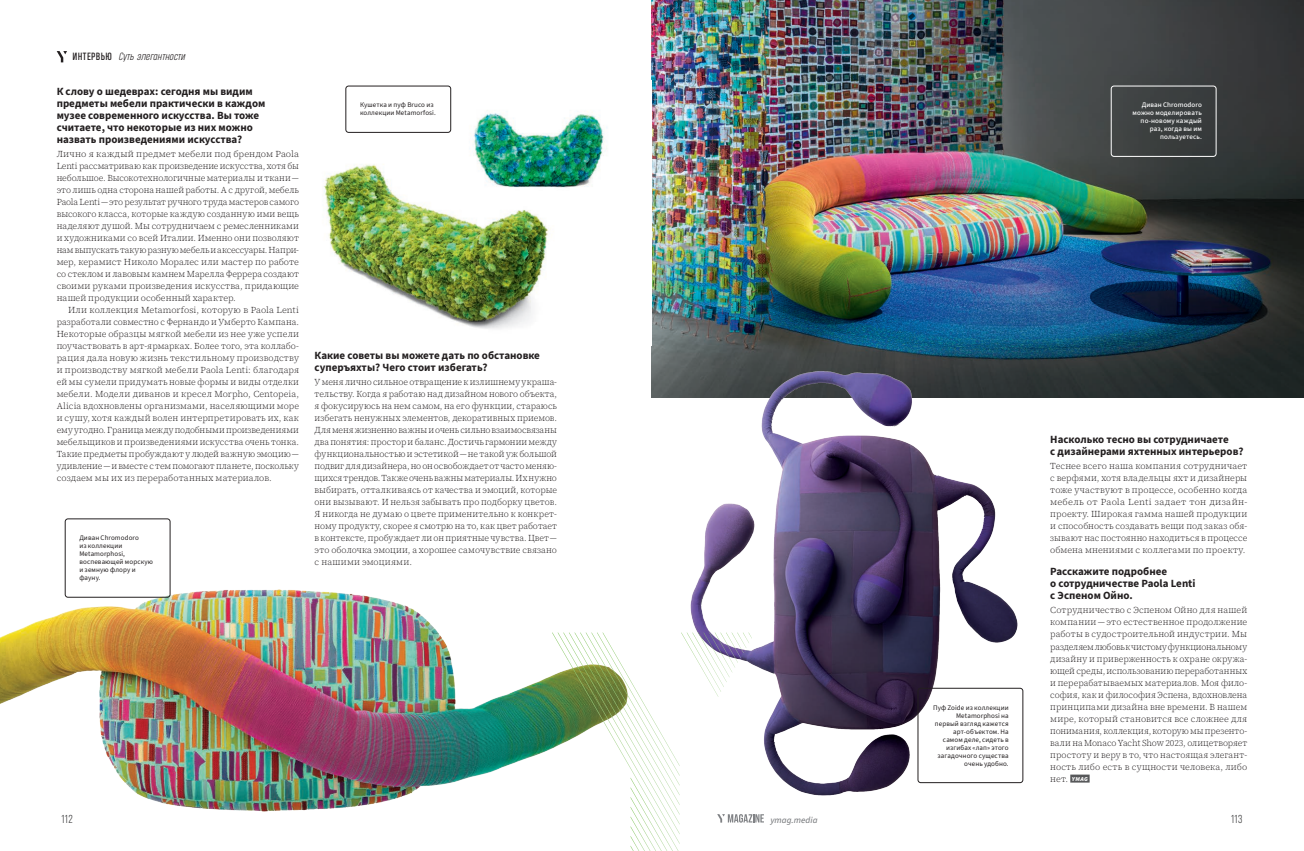
<style>
.page{position:relative;width:1304px;height:851px;background:#fff}
.page>*{position:absolute;margin:0;border:0;box-sizing:border-box;transform-origin:0 0}
.Question{font:700 11px/12px "Source Sans 3";color:#231f20}
.t1{font:300 11px "Heading Pro";letter-spacing:.06em;color:#3e3e3f}
.t2{font:italic 300 10px "Heading Pro";letter-spacing:.01em;color:#231f20}
.Simple_Paragraph{font:300 9px/12px "Source Serif 4";letter-spacing:.01em;color:#231f20;text-align:justify}
.FL_Paragraph{font:300 9px/12px "Source Serif 4";letter-spacing:.005em;color:#231f20;text-align:justify}
.t3{font:italic 500 9px "Source Sans 3";letter-spacing:.005em;color:#808285}
.Caption_Black_Frame{font:7px/8px "Source Sans 3";letter-spacing:.015em;color:#231f20}
.Caption_White_Frame{font:500 7px/8px "Source Sans 3";letter-spacing:.02em;color:#fff;text-align:right}
.s1{font-weight:400;font-style:normal}
.s2{font-family:"Source Sans 3";font-weight:900;font-style:italic;font-size:6px;color:#fff}
</style>
<div class="page">
<img style="left:0;top:567px;width:552px;height:245px">
<img style="left:652px;top:0;width:652px;height:397px">
<img style="left:656px;top:350px;width:396px;height:446px">
<img style="left:323px;top:85px;width:284px;height:244px">
<div style="left:1070px;top:774px;width:20px;height:8px;background:#57585a"></div>
<div style="left:345px;top:86px;width:106px;height:47px;border:1px solid #231f20;border-radius:3px"></div>
<div style="left:918px;top:687px;width:105px;height:95px;border:1px solid #231f20;border-radius:3px"></div>
<div style="left:1111px;top:85px;width:106px;height:72px;border:1px solid #fff;border-radius:3px"></div>
<div style="left:65px;top:518px;width:105px;height:79px;border:1px solid #231f20;border-radius:3px"></div>
<svg style="left:57px;top:51px;width:10px;height:11px"></svg>
<svg style="left:552px;top:632px;width:212px;height:218px"></svg>
<p class="t2" style="left:73px;top:50px;width:114px"><span class="s1">ИНТЕРВЬЮ</span> Суть элегантности</p>
<p class="Question" style="left:57px;top:86px;width:210px">К слову о шедеврах: сегодня мы видим предметы мебели практически в каждом музее современного искусства. Вы тоже считаете, что некоторые из них можно назвать произведениями искусства?</p>
<p class="Simple_Paragraph" style="left:57px;top:148px;width:244px">Лично я каждый предмет мебели под брендом Paola Lenti рассматриваю как произведение искусства, хотя бы небольшое. Высокотехнологичные материалы и ткани— это лишь одна сторона нашей работы. А с другой, мебель Paola Lenti—это результат ручного труда мастеров самого высокого класса, которые каждую созданную ими вещь наделяют душой. Мы сотрудничаем с ремесленниками и художниками со всей Италии. Именно они позволяют нам выпускать такую разную мебель иаксессуары. Напри&shy;мер, керамист Николо Моралес или мастер по работе со стеклом и лавовым камнем Марелла Феррера создают своими руками произведения искусства, придающие нашей продукции особенный характер.</p>
<p class="FL_Paragraph" style="left:57px;top:304px;width:244px;text-indent:11px">Или коллекция Metamorfosi, которую в Paola Lenti разработали совместно с Фернандо и Умберто Кампана.<br>Некоторые образцы мягкой мебели из нее уже успели поучаствовать в арт-ярмарках. Более того, эта коллабо&shy;рация дала новую жизнь текстильному производству и производству мягкой мебели Paola Lenti: благодаря ей мы сумели придумать новые формы и виды отделки мебели. Модели диванов и кресел Morpho, Centopeia, Alicia вдохновлены организмами, населяющими море и сушу, хотя каждый волен интерпретировать их, как ему угодно. Граница между подобными произведениями мебельщиков и произведениями искусства очень тонка.<br>Такие предметы пробуждают у людей важную эмоцию— удивление—ивместе с тем помогают планете, поскольку создаем мы их из переработанных материалов.</p>
<p class="Caption_Black_Frame" style="left:79px;top:534px;width:75px">Диван Chromodoro<br>из коллекции<br>Metamorphosi, воспевающей морскую и земную флору и фауну.</p>
<p class="Caption_Black_Frame" style="left:360px;top:101px;width:77px">Кушетка и пуф Bruco из коллекции Metamorfosi.</p>
<p class="Question" style="left:315px;top:350px;width:227px">Какие советы вы можете дать по обстановке суперъяхты? Чего стоит избегать?</p>
<p class="Simple_Paragraph" style="left:315px;top:376px;width:244px">Уменя лично сильное отвращение кизлишнему украша&shy;тельству. Когда я работаю над дизайном нового объекта, я фокусируюсь на нем самом, на его функции, стараюсь избегать ненужных элементов, декоративных приемов.<br>Для меня жизненно важны иочень сильно взаимосвязаны два понятия: простор ибаланс. Достичь гармонии между функциональностью и эстетикой—не такой уж большой подвиг для дизайнера, ноон освобождает отчасто меняю&shy;щихся трендов. Также очень важны материалы. Их нужно выбирать, отталкиваясь от качества и эмоций, которые они вызывают. И нельзя забывать про подборку цветов.<br>Я никогда не думаю о цвете применительно к конкрет&shy;ному продукту, скорее я смотрю на то, как цвет работает в контексте, пробуждает ли он приятные чувства. Цвет— это оболочка эмоции, а хорошее самочувствие связано с нашими эмоциями.</p>
<p class="Caption_White_Frame" style="left:1133px;top:101px;width:71px">Диван Chromodoro можно моделировать по-новому каждый раз, когда вы им пользуетесь.</p>
<p class="Caption_Black_Frame" style="left:933px;top:703px;width:77px;text-align:right">Пуф Zoide из коллекции<br>Metamorphosi на первый взгляд кажется арт-объектом. На самом деле, сидеть в изгибах «лап» этого загадочного существа очень удобно.</p>
<p class="Question" style="left:1050px;top:434px;width:195px">Насколько тесно вы сотрудничаете<br>с дизайнерами яхтенных интерьеров?</p>
<p class="Simple_Paragraph" style="left:1050px;top:460px;width:199px;text-align:left">Теснее всего наша компания сотрудничает с верфями, хотя владельцы яхт и дизайнеры тоже участвуют в процессе, особенно когда мебель от Paola Lenti задает тон дизайн-- проекту. Широкая гамма нашей продукции и способность создавать вещи под заказ обя&shy;зывают нас постоянно находиться в процессе обмена мнениями с коллегами по проекту.</p>
<p class="Question" style="left:1050px;top:566px;width:147px">Расскажите подробнее<br>о сотрудничестве Paola Lenti с Эспеном Ойно.</p>
<p class="Simple_Paragraph" style="left:1050px;top:604px;width:199px">Сотрудничество с Эспеном Ойно для нашей компании— это естественное продолжение работы в судостроительной индустрии. Мы разделяем любовь кчистому функциональному дизайну и приверженность к охране окружа&shy;ющей среды, использованию переработанных и перерабатываемых материалов. Моя фило&shy;софия, как и философия Эспена, вдохновлена принципами дизайна вне времени. В нашем мире, который становится все сложнее для понимания, коллекция, которую мы презенто&shy;вали на Monaco Yacht Show 2023, олицетворяет простоту и веру в то, что настоящая элегант&shy;ность либо есть в сущности человека, либо нет. <span class="s2">YMAG</span></p>
<p class="t1" style="left:62px;top:812px;width:12px">112</p>
<p class="t3" style="left:770px;top:813px;width:49px">ymag.media</p>
<p class="t1" style="left:1231px;top:812px;width:12px">113</p>
</div>
